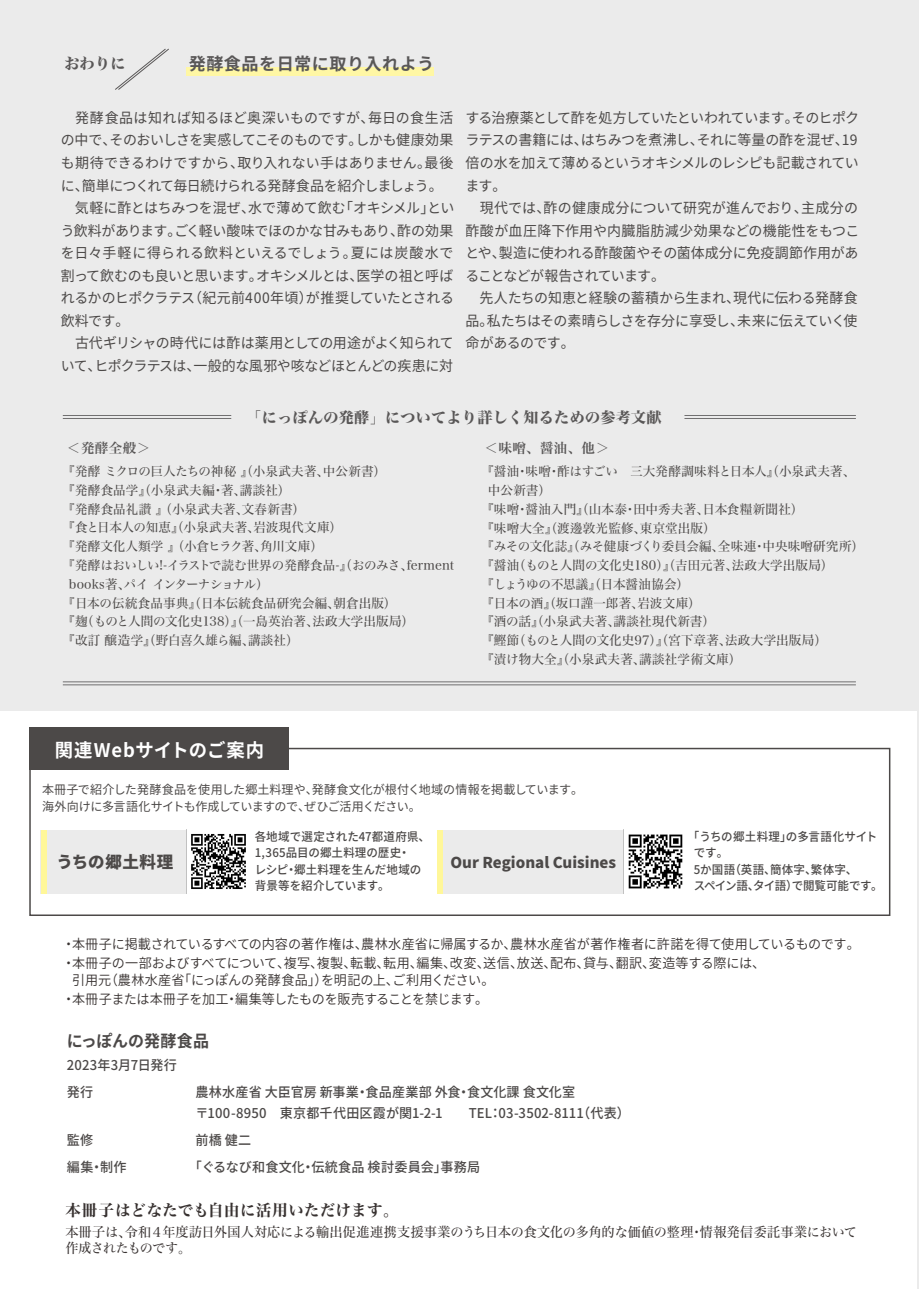
<style>
.page{position:relative;width:919px;height:1289px;background:#fff}
.page>*{position:absolute;margin:0;border:0;box-sizing:border-box;transform-origin:0 0}
.t1{font:700 18.75px "Noto Sans CJ Kjp";letter-spacing:.035em;color:#fff}
.t2{font:700 17.1px "Noto Sans CJ Kjp";letter-spacing:.025em;color:#595757}
.t3{font:700 16.5px "Noto Sans CJ Kjp";letter-spacing:.005em;color:#4c4948}
.t4{font:900 16.5px "Noto Sans CJ Kjp";letter-spacing:.035em;color:#4c4948}
.t5{font:15.75px "Hira Min Std N W7";letter-spacing:.04em;color:#383231}
.t6{font:15px "Hira Min Std N W8";letter-spacing:.025em;color:#595757}
.t7{font:900 15px "Noto Sans CJ Kjp";color:#4c4948}
.t8{font:14.25px/22.5px "Noto Sans CJ Kjp";letter-spacing:-.02em;color:#4c4948}
.t9{font:600 13.5px/19.5px "Noto Sans CJ Kjp";letter-spacing:-.005em;color:#383231}
.t10{font:500 13.5px/27px "Noto Sans CJ Kjp";letter-spacing:.01em;color:#4c4948}
.t11{font:13.5px/16.5px "Hira Min Std N W4";letter-spacing:-.005em;color:#383231}
.t12{font:13.5px "Hira Min Std N W6";letter-spacing:.025em;color:#595757}
.t13{font:12.75px "Hira Min Std N W4";letter-spacing:.01em;color:#4c4948}
.t14{font:12.75px "Hira Min Std N W4";letter-spacing:-.015em;color:#4c4948}
.t15{font:12.75px "Hira Min Std N W4";letter-spacing:-.045em;color:#4c4948}
.t16{font:12.75px "Hira Min Std N W4";letter-spacing:-.01em;color:#4c4948}
.t17{font:12.3px/16.5px "Noto Sans CJ Kjp";letter-spacing:-.015em;color:#4c4948}
.t18{font:500 12px/16.5px "Noto Sans CJ Kjp";color:#4c4948;scale:.96 1}
</style>
<div class="page">
<div style="left:0;top:0;width:918px;height:1288px;background:#ebebeb"></div>
<div style="left:0;top:711px;width:916px;height:577px;background:#fff"></div>
<div style="left:29px;top:747px;width:861px;height:169px;border:2px solid #4c4948"></div>
<div style="left:186px;top:67px;width:247px;height:9px;background:#fff7a4"></div>
<svg style="left:115px;top:48px;width:54px;height:42px"></svg>
<hr style="left:684px;top:415px;width:171px;height:1px;background:#717071">
<hr style="left:63px;top:415px;width:168px;height:1px;background:#717071">
<hr style="left:684px;top:418px;width:171px;height:1px;background:#717071">
<hr style="left:63px;top:418px;width:168px;height:1px;background:#717071">
<hr style="left:63px;top:681px;width:792px;height:1px;background:#717071">
<hr style="left:63px;top:684px;width:792px;height:1px;background:#717071">
<div style="left:29px;top:727px;width:260px;height:42px;background:#4c4948"></div>
<div style="left:41px;top:830px;width:161px;height:63px;background:#ebebeb"></div>
<div style="left:41px;top:830px;width:6px;height:63px;background:#fff799"></div>
<div style="left:437px;top:830px;width:194px;height:63px;background:#ebebeb"></div>
<div style="left:437px;top:830px;width:6px;height:63px;background:#fff799"></div>
<img style="left:186px;top:830px;width:60px;height:63px">
<img style="left:623px;top:830px;width:60px;height:63px">
<p class="t6" style="left:64px;top:52px;width:63px">おわりに</p>
<p class="t2" style="left:189px;top:54px;width:247px">発酵食品を日常に取り入れよう</p>
<p class="t8" style="left:61px;top:107px;width:395px">　発酵食品は知れば知るほど奥深いものですが、毎日の食生活の中で、そのおいしさを実感してこそのものです。しかも健康効果も期待できるわけですから、取り入れない手はありません。最後に、簡単につくれて毎日続けられる発酵食品を紹介しましょう。　気軽に酢とはちみつを混ぜ、水で薄めて飲む「オキシメル」という飲料があります。ごく軽い酸味でほのかな甘みもあり、酢の効果を日々手軽に得られる飲料といえるでしょう。夏には炭酸水で割って飲むのも良いと思います。オキシメルとは、医学の祖と呼ばれるかのヒポクラテス（紀元前400年頃）が推奨していたとされる飲料です。<br>　古代ギリシャの時代には酢は薬用としての用途がよく知られていて、ヒポクラテスは、一般的な風邪や咳などほとんどの疾患に対</p>
<p class="t8" style="left:465px;top:107px;width:395px">する治療薬として酢を処方していたといわれています。そのヒポクラテスの書籍には、はちみつを煮沸し、それに等量の酢を混ぜ、19倍の水を加えて薄めるというオキシメルのレシピも記載されています。<br>　現代では、酢の健康成分について研究が進んでおり、主成分の酢酸が血圧降下作用や内臓脂肪減少効果などの機能性をもつことや、製造に使われる酢酸菌やその菌体成分に免疫調節作用があることなどが報告されています。<br>　先人たちの知恵と経験の蓄積から生まれ、現代に伝わる発酵食品。私たちはその素晴らしさを存分に享受し、未来に伝えていく使命があるのです。</p>
<p class="t6" style="left:246px;top:406px;width:416px">「にっぽんの発酵」についてより詳しく知るための参考文献</p>
<p class="t12" style="left:67px;top:438px;width:84px">＜発酵全般＞</p>
<p class="t12" style="left:484px;top:438px;width:126px">＜味噌、醤油、他＞</p>
<p class="t13" style="left:63px;top:462px;width:325px">『発酵 ミクロの巨人たちの神秘 』（小泉武夫著、中公新書）</p>
<p class="t13" style="left:63px;top:481px;width:229px">『発酵食品学』（小泉武夫編・著、講談社）</p>
<p class="t13" style="left:63px;top:499px;width:244px">『発酵食品礼讃 』（小泉武夫著、文春新書）</p>
<p class="t13" style="left:63px;top:518px;width:281px">『食と日本人の知恵』（小泉武夫著、岩波現代文庫）</p>
<p class="t14" style="left:63px;top:537px;width:262px">『発酵文化人類学 』（小倉ヒラク著、角川文庫）</p>
<p class="t13" style="left:63px;top:556px;width:393px">『発酵はおいしい!-イラストで読む世界の発酵食品-』（おのみさ、ferment</p>
<p class="t15" style="left:69px;top:575px;width:201px">books著、パイ インターナショナル）</p>
<p class="t13" style="left:63px;top:593px;width:335px">『日本の伝統食品事典』（日本伝統食品研究会編、朝倉出版）</p>
<p class="t13" style="left:63px;top:612px;width:353px">『麹（ものと人間の文化史138）』（一島英治著、法政大学出版局）</p>
<p class="t13" style="left:63px;top:631px;width:237px">『改訂 醸造学』（野白喜久雄ら編、講談社）</p>
<p class="t13" style="left:481px;top:462px;width:375px">『醤油・味噌・酢はすごい　三大発酵調味料と日本人』（小泉武夫著、</p>
<p class="t13" style="left:487px;top:481px;width:65px">中公新書）</p>
<p class="t13" style="left:481px;top:500px;width:323px">『味噌・醤油入門』（山本泰・田中秀夫著、日本食糧新聞社）</p>
<p class="t13" style="left:481px;top:518px;width:235px">『味噌大全』（渡邊敦光監修、東京堂出版）</p>
<p class="t13" style="left:481px;top:537px;width:384px">『みその文化誌』（みそ健康づくり委員会編、全味連・中央味噌研究所）</p>
<p class="t13" style="left:481px;top:556px;width:353px">『醤油（ものと人間の文化史180）』（吉田元著、法政大学出版局）</p>
<p class="t16" style="left:481px;top:575px;width:209px">『しょうゆの不思議』（日本醤油協会）</p>
<p class="t13" style="left:481px;top:593px;width:221px">『日本の酒』（坂口謹一郎著、岩波文庫）</p>
<p class="t13" style="left:481px;top:612px;width:235px">『酒の話』（小泉武夫著、講談社現代新書）</p>
<p class="t13" style="left:481px;top:631px;width:347px">『鰹節（ものと人間の文化史97）』（宮下章著、法政大学出版局）</p>
<p class="t13" style="left:481px;top:650px;width:261px">『漬け物大全』（小泉武夫著、講談社学術文庫）</p>
<h1 class="t1" style="left:55px;top:739px;width:211px">関連Webサイトのご案内</h1>
<p class="t17" style="left:42px;top:781px;width:542px">本冊子で紹介した発酵食品を使用した郷土料理や、発酵食文化が根付く地域の情報を掲載しています。海外向けに多言語化サイトも作成していますので、ぜひご活用ください。</p>
<p class="t18" style="left:255px;top:828px;width:184px">各地域で選定された47都道府県、<br>1,365品目の郷土料理の歴史・<br>レシピ・郷土料理を生んだ地域の背景等を紹介しています。</p>
<p class="t4" style="left:57px;top:852px;width:118px">うちの郷土料理</p>
<p class="t7" style="left:450px;top:854px;width:167px">Our Regional Cuisines</p>
<p class="t18" style="left:693px;top:828px;width:198px;text-indent:-6px">「うちの郷土料理」の多言語化サイトです。<br>5か国語（英語、簡体字、繁体字、<br>スペイン語、タイ語）で閲覧可能です。</p>
<p class="t9" style="left:62px;top:934px;width:799px">・本冊子に掲載されているすべての内容の著作権は、農林水産省に帰属するか、農林水産省が著作権者に許諾を得て使用しているものです。・本冊子の一部およびすべてについて、複写、複製、転載、転用、編集、改変、送信、放送、配布、貸与、翻訳、変造等する際には、</p>
<p class="t9" style="left:62px;top:970px;width:434px;text-indent:10px">引用元（農林水産省「にっぽんの発酵食品」）を明記の上、ご利用ください。・本冊子または本冊子を加工・編集等したものを販売することを禁じます。</p>
<p class="t3" style="left:67px;top:1031px;width:144px">にっぽんの発酵食品</p>
<p class="t10" style="left:67px;top:1078px;width:28px">発行</p>
<p class="t10" style="left:67px;top:1126px;width:61px">監修　　編集・制作</p>
<p class="t10" style="left:67px;top:1051px;width:112px">2023年3月7日発行</p>
<p class="t10" style="left:195px;top:1081px;width:436px;line-height:21px">農林水産省 大臣官房 新事業・食品産業部 外食・食文化課 食文化室〒100-8950　東京都千代田区霞が関1-2-1　　TEL：03-3502-8111（代表）</p>
<p class="t10" style="left:189px;top:1126px;width:293px;text-indent:7px">前橋 健二<br>「ぐるなび和食文化・伝統食品 検討委員会」事務局</p>
<p class="t5" style="left:65px;top:1198px;width:335px">本冊子はどなたでも自由に活用いただけます。</p>
<p class="t11" style="left:65px;top:1223px;width:792px">本冊子は、令和４年度訪日外国人対応による輸出促進連携支援事業のうち日本の食文化の多角的な価値の整理・情報発信委託事業において作成されたものです。</p>
</div>
